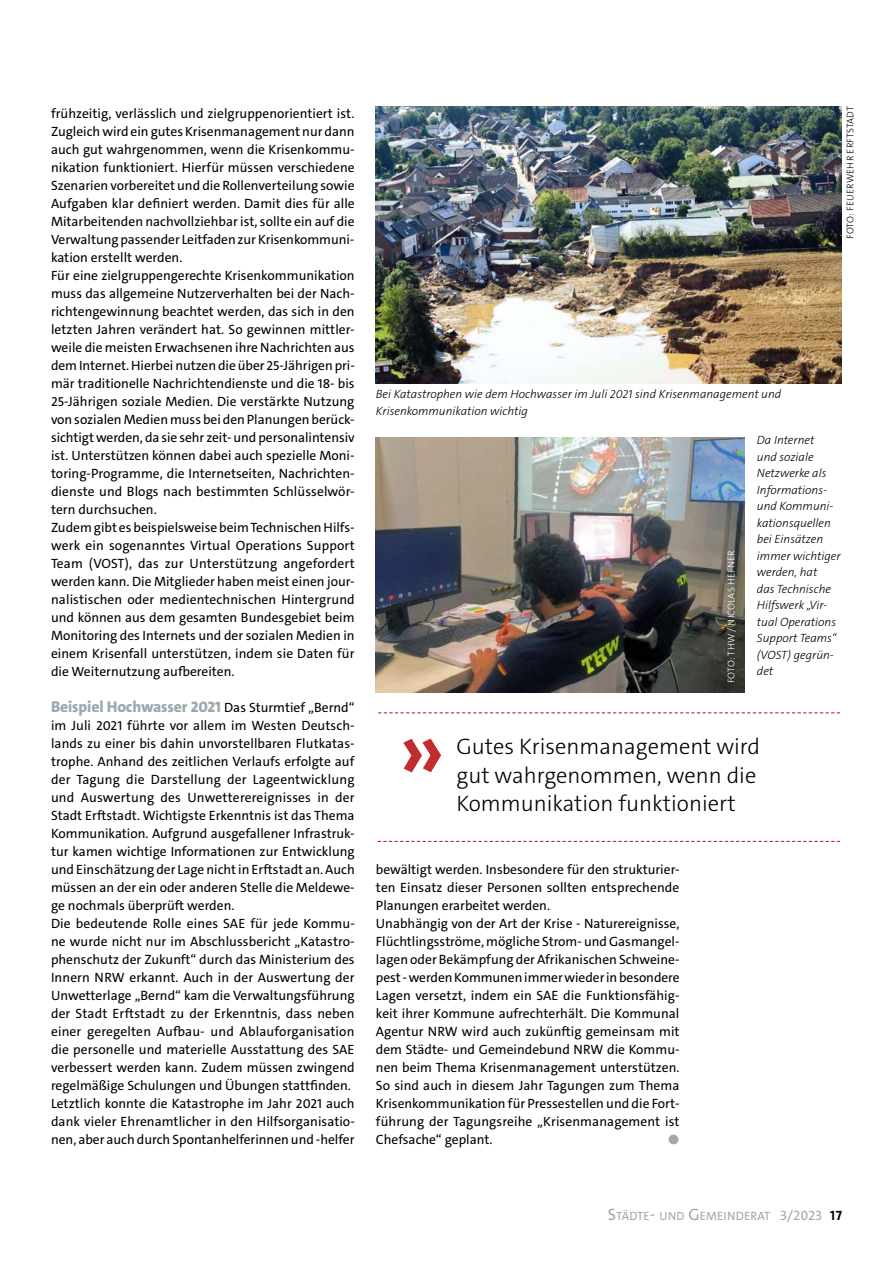
<style>
.page{position:relative;width:893px;height:1263px;background:#fff}
.page>*{position:absolute;margin:0;border:0;box-sizing:border-box;transform-origin:0 0}
.t1{font:300 22.5px/28.5px "The Sans C5";color:#000}
.t2{font:800 15.75px "The Sans C5";letter-spacing:-.01em;color:#9ca8ae}
.t3{font:13.5px/18px "The Sans C5";color:#000}
.t4{font:13.5px "The Sans C5";color:#9ca8ae}
.t5{font:12.15px "The Sans C5";letter-spacing:.015em;color:#9ca8ae}
.t6{font:italic 300 12px/16.5px "The Sans C5";color:#000}
.t7{font:300 9.75px "The Sans C5";letter-spacing:.02em;color:#000}
.t8{font:300 9.75px "The Sans C5";letter-spacing:.02em;color:#fff}
.s1{font-weight:400;font-size:13.5px;color:#000}
.s2{font-size:16.5px}
.s3{font-size:16.8px}
.s4{font-size:11.7px}
.s5{font-size:13.5px}
.s6{font-weight:700;font-size:13.5px;color:#000}
</style>
<div class="page">
<img style="left:376px;top:106px;width:466px;height:277px">
<img style="left:376px;top:437px;width:369px;height:255px">
<svg style="left:378px;top:712px;width:462px;height:1px"></svg>
<svg style="left:378px;top:841px;width:462px;height:1px"></svg>
<svg style="left:403px;top:738px;width:38px;height:35px"></svg>
<p class="t3" style="left:51px;top:104px;width:305px">frühzeitig, verlässlich und zielgruppenorientiert ist.<br>Zugleich wird ein gutes Krisenmanagement nur dann auch gut wahrgenommen, wenn die Krisenkommu&shy;nikation funktioniert. Hierfür müssen verschiedene Szenarien vorbereitet und die Rollenverteilung sowie Aufgaben klar definiert werden. Damit dies für alle Mitarbeitenden nachvollziehbar ist, sollte ein auf die Verwaltung passender Leitfaden zur Krisenkommuni&shy;kation erstellt werden.<br>Für eine zielgruppengerechte Krisenkommunikation muss das allgemeine Nutzerverhalten bei der Nach&shy;richtengewinnung beachtet werden, das sich in den letzten Jahren verändert hat. So gewinnen mittler&shy;weile die meisten Erwachsenen ihre Nachrichten aus dem Internet. Hierbei nutzen die über 25-Jährigen pri&shy;mär traditionelle Nachrichtendienste und die 18- bis 25-Jährigen soziale Medien. Die verstärkte Nutzung von sozialen Medien muss bei den Planungen berück&shy;sichtigt werden, da sie sehr zeit- und personalintensiv ist. Unterstützen können dabei auch spezielle Moni&shy;toring-Programme, die Internetseiten, Nachrichten&shy;dienste und Blogs nach bestimmten Schlüsselwör&shy;tern durchsuchen.<br>Zudem gibt es beispielsweise beim Technischen Hilfs&shy;werk ein sogenanntes Virtual Operations Support Team (VOST), das zur Unterstützung angefordert werden kann. Die Mitglieder haben meist einen jour&shy;nalistischen oder medientechnischen Hintergrund und können aus dem gesamten Bundesgebiet beim Monitoring des Internets und der sozialen Medien in einem Krisenfall unterstützen, indem sie Daten für die Weiternutzung aufbereiten.</p>
<p class="t2" style="left:51px;top:696px;width:305px">Beispiel Hochwasser 2021 <span class="s1">Das Sturmtief „Bernd“</span></p>
<p class="t3" style="left:51px;top:716px;width:305px">im Juli 2021 führte vor allem im Westen Deutsch&shy;lands zu einer bis dahin unvorstellbaren Flutkatas&shy;trophe. Anhand des zeitlichen Verlaufs erfolgte auf der Tagung die Darstellung der Lageentwicklung und Auswertung des Unwetterereignisses in der Stadt Erftstadt. Wichtigste Erkenntnis ist das Thema Kommunikation. Aufgrund ausgefallener Infrastruk&shy;tur kamen wichtige Informationen zur Entwicklung und Einschätzung der Lage nicht in Erftstadt an. Auch müssen an der ein oder anderen Stelle die Meldewe&shy;ge nochmals überprüft werden.<br>Die bedeutende Rolle eines SAE für jede Kommu&shy;ne wurde nicht nur im Abschlussbericht „Katastro&shy;phenschutz der Zukunft“ durch das Ministerium des Innern NRW erkannt. Auch in der Auswertung der Unwetterlage „Bernd“ kam die Verwaltungsführung der Stadt Erftstadt zu der Erkenntnis, dass neben einer geregelten Aufbau- und Ablauforganisation die personelle und materielle Ausstattung des SAE verbessert werden kann. Zudem müssen zwingend regelmäßige Schulungen und Übungen stattfinden.<br>Letztlich konnte die Katastrophe im Jahr 2021 auch dank vieler Ehrenamtlicher in den Hilfsorganisatio&shy;nen, aber auch durch Spontanhelferinnen und -helfer</p>
<p class="t7" style="left:844px;top:239px;width:134px;rotate:-90deg">FOTO: FEUERWEHR ERFTSTADT</p>
<p class="t6" style="left:376px;top:386px;width:407px">Bei Katastrophen wie dem Hochwasser im Juli 2021 sind Krisenmanagement und<br>Krisenkommunikation wichtig</p>
<p class="t6" style="left:757px;top:432px;width:85px">Da Internet<br>und soziale<br>Netzwerke als<br>Informations&shy;und Kommuni&shy;kationsquellen bei Einsätzen immer wichtiger werden, hat<br>das Technische<br>Hilfswerk „Vir&shy;tual Operations<br>Support Teams“ (VOST) gegrün&shy;det</p>
<p class="t8" style="left:725px;top:683px;width:135px;rotate:-90deg">FOTO: THW / NICOLAS HEFNER</p>
<h1 class="t1" style="left:456px;top:732px;width:305px">Gutes Krisenmanagement wird gut wahrgenommen, wenn die<br>Kommunikation funktioniert</h1>
<p class="t3" style="left:376px;top:860px;width:305px">bewältigt werden. Insbesondere für den strukturier&shy;ten Einsatz dieser Personen sollten entsprechende Planungen erarbeitet werden.<br>Unabhängig von der Art der Krise - Naturereignisse, Flüchtlingsströme, mögliche Strom- und Gasmangel&shy;lagen oder Bekämpfung der Afrikanischen Schweine&shy;pest - werden Kommunen immer wieder in besondere Lagen versetzt, indem ein SAE die Funktionsfähig&shy;keit ihrer Kommune aufrechterhält. Die Kommunal Agentur NRW wird auch zukünftig gemeinsam mit dem Städte- und Gemeindebund NRW die Kommu&shy;nen beim Thema Krisenmanagement unterstützen.<br>So sind auch in diesem Jahr Tagungen zum Thema Krisenkommunikation für Pressestellen und die Fort&shy;führung der Tagungsreihe „Krisenmanagement ist Chefsache“ geplant.</p>
<p class="t4" style="left:668px;top:1130px;width:13px">◼</p>
<p class="t5" style="left:608px;top:1208px;width:236px"><span class="s2">S</span>TÄDTE<span class="s3">-</span> <span class="s4">UND</span> <span class="s2">G</span>EMEINDERAT <span class="s5">3/2023</span> <span class="s6">17</span></p>
</div>
